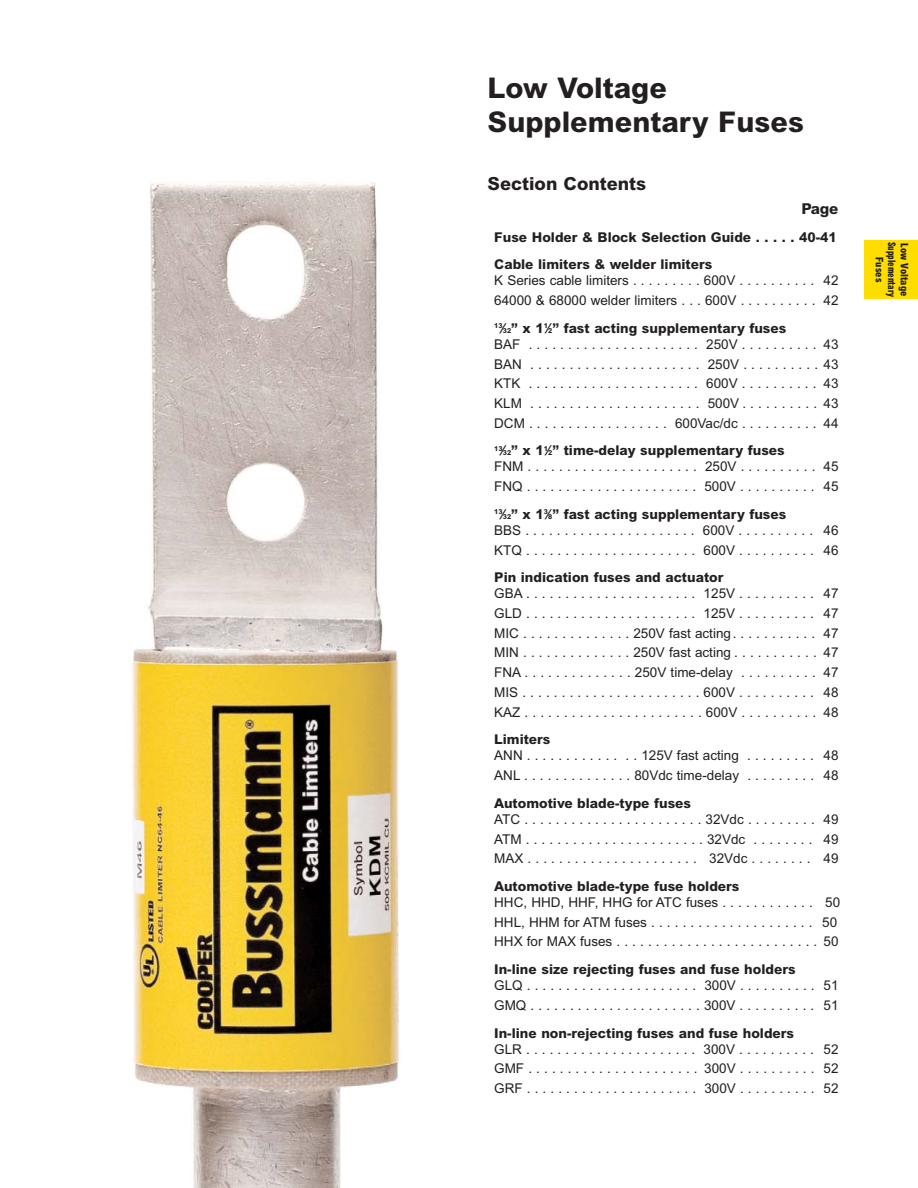
<style>
.page{position:relative;width:918px;height:1188px;background:#fff}
.page>*{position:absolute;margin:0;border:0;box-sizing:border-box;transform-origin:0 0}
.t1{font:800 28.5px/34.2px "Arial";color:#231f20}
.t2{font:800 18px "Arial";color:#231f20}
.t3{font:800 15px "Arial";color:#231f20}
.t4{font:13.5px/19.6px "Arial";color:#231f20}
.t5{font:800 13.5px/27.8px "Arial";color:#231f20}
.t6{font:800 condensed 10.5px "Arial";color:#231f20}
.t7{font:800 condensed 10.5px "Arial";color:#231f20;scale:.85 1}
.s1{font-weight:800}
.s2{font-weight:800;font-size:6.75px}
</style>
<div class="page">
<div style="left:864px;top:241px;width:54px;height:58px;background:#fd0"></div>
<img style="left:132px;top:182px;width:267px;height:1006px">
<h1 class="t1" style="left:488px;top:74px;width:318px">Low Voltage<br>Supplementary Fuses</h1>
<h2 class="t2" style="left:488px;top:177px;width:160px">Section Contents</h2>
<p class="t3" style="left:801px;top:203px;width:39px">Page</p>
<p class="t5" style="left:494px;top:224px;width:344px">Fuse Holder &amp; Block Selection Guide . . . . . 40-41<br>Cable limiters &amp; welder limiters</p>
<p class="t4" style="left:494px;top:272px;width:346px">K Series cable limiters . . . . . . . . . 600V . . . . . . . . . . 42<br>64000 &amp; 68000 welder limiters . . . 600V . . . . . . . . . . 42</p>
<p class="t4" style="left:494px;top:321px;width:346px;line-height:16px"><sup>13</sup><span class="s1">⁄</span><span class="s2">32</span><span class="s1">” x 1</span><sup>1</sup><span class="s1">⁄</span><span class="s2">2</span><span class="s1">” fast acting supplementary fuses<br></span>BAF . . . . . . . . . . . . . . . . . . . . . . 250V . . . . . . . . . . 43</p>
<p class="t4" style="left:494px;top:355px;width:346px;text-align:justify">BAN . . . . . . . . . . . . . . . . . . . . . . 250V . . . . . . . . . . 43<br>KTK . . . . . . . . . . . . . . . . . . . . . . 600V . . . . . . . . . . 43<br>KLM . . . . . . . . . . . . . . . . . . . . . . 500V . . . . . . . . . . 43<br>DCM . . . . . . . . . . . . . . . . . . 600Vac/dc . . . . . . . . . . 44</p>
<p class="t4" style="left:494px;top:444px;width:346px;line-height:16px"><sup>13</sup><span class="s1">⁄</span><span class="s2">32</span><span class="s1">” x 1</span><sup>1</sup><span class="s1">⁄</span><span class="s2">2</span><span class="s1">” time-delay supplementary fuses<br></span>FNM . . . . . . . . . . . . . . . . . . . . . . 250V . . . . . . . . . . 45</p>
<p class="t4" style="left:494px;top:474px;width:346px;line-height:27.8px">FNQ . . . . . . . . . . . . . . . . . . . . . . 500V . . . . . . . . . . 45<br><sup>13</sup><span class="s1">⁄</span><span class="s2">32</span><span class="s1">” x 1</span><sup>3</sup><span class="s1">⁄</span><span class="s2">8</span><span class="s1">” fast acting supplementary fuses</span></p>
<p class="t4" style="left:494px;top:522px;width:346px">BBS . . . . . . . . . . . . . . . . . . . . . . 600V . . . . . . . . . . 46<br>KTQ . . . . . . . . . . . . . . . . . . . . . . 600V . . . . . . . . . . 46</p>
<p class="t5" style="left:494px;top:565px;width:231px">Pin indication fuses and actuator</p>
<p class="t4" style="left:494px;top:585px;width:346px;text-align:justify">GBA . . . . . . . . . . . . . . . . . . . . . . 125V . . . . . . . . . . 47<br>GLD . . . . . . . . . . . . . . . . . . . . . . 125V . . . . . . . . . . 47<br>MIC . . . . . . . . . . . . . . 250V fast acting. . . . . . . . . . . 47<br>MIN . . . . . . . . . . . . . . 250V fast acting . . . . . . . . . . . 47<br>FNA . . . . . . . . . . . . . . 250V time-delay . . . . . . . . . . 47<br>MIS . . . . . . . . . . . . . . . . . . . . . . . 600V . . . . . . . . . . 48<br>KAZ . . . . . . . . . . . . . . . . . . . . . . . 600V . . . . . . . . . . 48</p>
<p class="t5" style="left:494px;top:727px;width:58px">Limiters</p>
<p class="t4" style="left:494px;top:747px;width:346px">ANN . . . . . . . . . . . . . . 125V fast acting . . . . . . . . . 48<br>ANL . . . . . . . . . . . . . . 80Vdc time-delay . . . . . . . . . 48</p>
<p class="t5" style="left:494px;top:790px;width:198px">Automotive blade-type fuses</p>
<p class="t4" style="left:494px;top:811px;width:346px;text-align:justify">ATC . . . . . . . . . . . . . . . . . . . . . . . 32Vdc . . . . . . . . . 49<br>ATM . . . . . . . . . . . . . . . . . . . . . . . 32Vdc . . . . . . . . 49<br>MAX . . . . . . . . . . . . . . . . . . . . . . 32Vdc . . . . . . . . 49</p>
<p class="t5" style="left:494px;top:873px;width:247px">Automotive blade-type fuse holders</p>
<p class="t4" style="left:494px;top:894px;width:347px">HHC, HHD, HHF, HHG for ATC fuses . . . . . . . . . . . . 50<br>HHL, HHM for ATM fuses . . . . . . . . . . . . . . . . . . . . . 50<br>HHX for MAX fuses . . . . . . . . . . . . . . . . . . . . . . . . . . 50</p>
<p class="t5" style="left:494px;top:957px;width:303px">In-line size rejecting fuses and fuse holders</p>
<p class="t4" style="left:494px;top:977px;width:346px">GLQ . . . . . . . . . . . . . . . . . . . . . . 300V . . . . . . . . . . 51<br>GMQ . . . . . . . . . . . . . . . . . . . . . . 300V . . . . . . . . . . 51</p>
<p class="t5" style="left:494px;top:1020px;width:301px">In-line non-rejecting fuses and fuse holders</p>
<p class="t4" style="left:494px;top:1040px;width:346px;text-align:justify">GLR . . . . . . . . . . . . . . . . . . . . . . 300V . . . . . . . . . . 52<br>GMF . . . . . . . . . . . . . . . . . . . . . . 300V . . . . . . . . . . 52<br>GRF . . . . . . . . . . . . . . . . . . . . . . 300V . . . . . . . . . . 52</p>
<p class="t7" style="left:896px;top:242px;width:67px;rotate:90deg">Supplementary</p>
<p class="t6" style="left:908px;top:243px;width:54px;rotate:90deg">Low Voltage</p>
<p class="t6" style="left:883px;top:257px;width:27px;rotate:90deg">Fuses</p>
</div>
